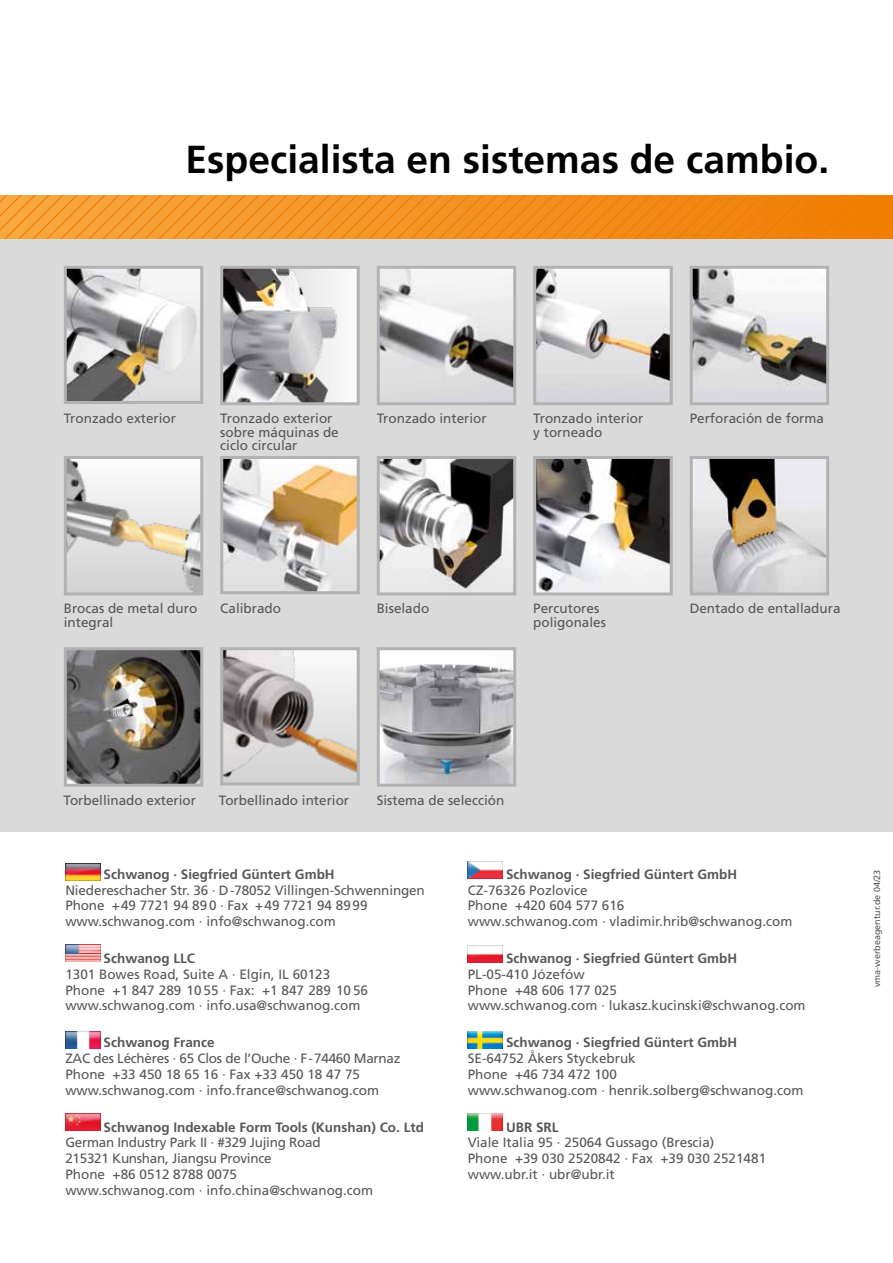
<style>
.page{position:relative;width:893px;height:1263px;background:#fff}
.page>*{position:absolute;margin:0;border:0;box-sizing:border-box;transform-origin:0 0}
.t1{font:700 39px "Frutiger";color:#000}
.t2{font:13.5px/15.8px "Frutiger";color:#575756}
.t3{font:700 13.5px "Frutiger";color:#575756}
.t4{font:13.5px/15.8px "Frutiger";letter-spacing:-.02em;color:#575756}
.t5{font:9px "Frutiger";color:#575756}
</style>
<div class="page">
<div style="left:0;top:238px;width:893px;height:593px;background:#dadada"></div>
<svg style="left:0;top:196px;width:892px;height:42px"></svg>
<hr style="left:892px;top:238px;width:1px;height:593px;background:#fff">
<hr style="left:892px;top:196px;width:1px;height:42px;background:#ef7d00">
<img style="left:224px;top:270px;width:132px;height:131px">
<div style="left:220px;top:266px;width:140px;height:139px;border:3px solid #b3b2b2"></div>
<img style="left:381px;top:270px;width:131px;height:118px">
<div style="left:377px;top:266px;width:139px;height:139px;border:3px solid #b3b2b2"></div>
<img style="left:537px;top:270px;width:132px;height:112px">
<div style="left:533px;top:266px;width:140px;height:139px;border:3px solid #b3b2b2"></div>
<img style="left:68px;top:270px;width:131px;height:130px">
<div style="left:64px;top:266px;width:139px;height:138px;border:3px solid #b3b2b2"></div>
<img style="left:694px;top:270px;width:131px;height:117px">
<div style="left:690px;top:266px;width:139px;height:139px;border:3px solid #b3b2b2"></div>
<img style="left:381px;top:460px;width:131px;height:131px">
<div style="left:377px;top:456px;width:139px;height:139px;border:3px solid #b3b2b2"></div>
<img style="left:537px;top:460px;width:132px;height:131px">
<div style="left:533px;top:456px;width:140px;height:139px;border:3px solid #b3b2b2"></div>
<img style="left:694px;top:460px;width:131px;height:131px">
<div style="left:690px;top:456px;width:139px;height:139px;border:3px solid #b3b2b2"></div>
<img style="left:224px;top:460px;width:132px;height:130px">
<div style="left:220px;top:456px;width:140px;height:138px;border:3px solid #b3b2b2"></div>
<img style="left:68px;top:651px;width:131px;height:132px">
<div style="left:64px;top:647px;width:139px;height:140px;border:3px solid #b3b2b2"></div>
<img style="left:381px;top:651px;width:131px;height:132px">
<div style="left:377px;top:647px;width:139px;height:140px;border:3px solid #b3b2b2"></div>
<img style="left:224px;top:651px;width:132px;height:127px">
<div style="left:220px;top:647px;width:140px;height:138px;border:3px solid #b3b2b2"></div>
<img style="left:68px;top:460px;width:131px;height:131px">
<div style="left:64px;top:456px;width:139px;height:139px;border:3px solid #b3b2b2"></div>
<img style="left:65px;top:863px;width:35px;height:17px">
<img style="left:65px;top:945px;width:35px;height:17px">
<img style="left:65px;top:1031px;width:35px;height:17px">
<img style="left:65px;top:1114px;width:35px;height:17px">
<img style="left:468px;top:861px;width:35px;height:17px">
<img style="left:468px;top:946px;width:35px;height:17px">
<img style="left:468px;top:1114px;width:35px;height:17px">
<img style="left:468px;top:1031px;width:35px;height:17px">
<h1 class="t1" style="left:186px;top:137px;width:645px">Especialista en sistemas de cambio.</h1>
<p class="t2" style="left:64px;top:410px;width:114px">Tronzado exterior</p>
<p class="t2" style="left:377px;top:410px;width:112px">Tronzado interior</p>
<p class="t2" style="left:533px;top:411px;width:112px;line-height:13.5px">Tronzado interior y torneado</p>
<p class="t2" style="left:220px;top:411px;width:120px;line-height:13.5px">Tronzado exterior sobre máquinas de ciclo circular</p>
<p class="t2" style="left:690px;top:410px;width:136px">Perforación de forma</p>
<p class="t2" style="left:64px;top:601px;width:135px">Brocas de metal duro</p>
<p class="t2" style="left:220px;top:601px;width:62px">Calibrado</p>
<p class="t2" style="left:64px;top:614px;width:51px">integral</p>
<p class="t2" style="left:377px;top:601px;width:54px">Biselado</p>
<p class="t2" style="left:690px;top:601px;width:152px">Dentado de entalladura</p>
<p class="t2" style="left:533px;top:602px;width:74px;line-height:13.5px">Percutores poligonales</p>
<p class="t2" style="left:63px;top:792px;width:134px">Torbellinado exterior</p>
<p class="t2" style="left:219px;top:792px;width:132px">Torbellinado interior</p>
<p class="t2" style="left:377px;top:792px;width:129px">Sistema de selección</p>
<p class="t3" style="left:104px;top:866px;width:233px">Schwanog · Siegfried Güntert GmbH</p>
<p class="t2" style="left:65px;top:882px;width:361px">Niedereschacher Str. 36 · D-78052 Villingen-Schwenningen<br>Phone +49 7721 94 890 · Fax +49 7721 94 8999 www.schwanog.com · info@schwanog.com</p>
<p class="t3" style="left:104px;top:950px;width:93px">Schwanog LLC</p>
<p class="t2" style="left:65px;top:966px;width:304px">1301 Bowes Road, Suite A · Elgin, IL 60123<br>Phone +1 847 289 10 55 · Fax: +1 847 289 10 56 www.schwanog.com · info.usa@schwanog.com</p>
<p class="t3" style="left:104px;top:1035px;width:113px">Schwanog France</p>
<p class="t2" style="left:65px;top:1050px;width:337px">ZAC des Léchères · 65 Clos de l’Ouche · F-74460 Marnaz<br>Phone +33 450 18 65 16 · Fax +33 450 18 47 75 www.schwanog.com · info.france@schwanog.com</p>
<p class="t3" style="left:104px;top:1119px;width:322px">Schwanog Indexable Form Tools (Kunshan) Co. Ltd</p>
<p class="t4" style="left:65px;top:1135px;width:309px">German Industry Park II · #329 Jujing Road<br>215321 Kunshan, Jiangsu Province<br>Phone +86 0512 8788 0075<br>www.schwanog.com · info.china@schwanog.com</p>
<p class="t3" style="left:506px;top:866px;width:233px">Schwanog · Siegfried Güntert GmbH</p>
<p class="t2" style="left:468px;top:882px;width:326px">CZ-76326 Pozlovice<br>Phone +420 604 577 616<br>www.schwanog.com · vladimir.hrib@schwanog.com</p>
<p class="t3" style="left:506px;top:950px;width:233px">Schwanog · Siegfried Güntert GmbH</p>
<p class="t2" style="left:468px;top:966px;width:339px">PL-05-410 Józefów<br>Phone +48 606 177 025<br>www.schwanog.com · lukasz.kucinski@schwanog.com</p>
<p class="t3" style="left:506px;top:1035px;width:233px">Schwanog · Siegfried Güntert GmbH</p>
<p class="t2" style="left:468px;top:1050px;width:337px">SE-64752 Åkers Styckebruk<br>Phone +46 734 472 100<br>www.schwanog.com · henrik.solberg@schwanog.com</p>
<p class="t3" style="left:506px;top:1119px;width:54px">UBR SRL</p>
<p class="t2" style="left:468px;top:1135px;width:300px">Viale Italia 95 · 25064 Gussago (Brescia)<br>Phone +39 030 2520842 · Fax +39 030 2521481 www.ubr.it · ubr@ubr.it</p>
<p class="t5" style="left:872px;top:987px;width:119px;rotate:-90deg">vma-werbeagentur.de 04/23</p>
</div>
